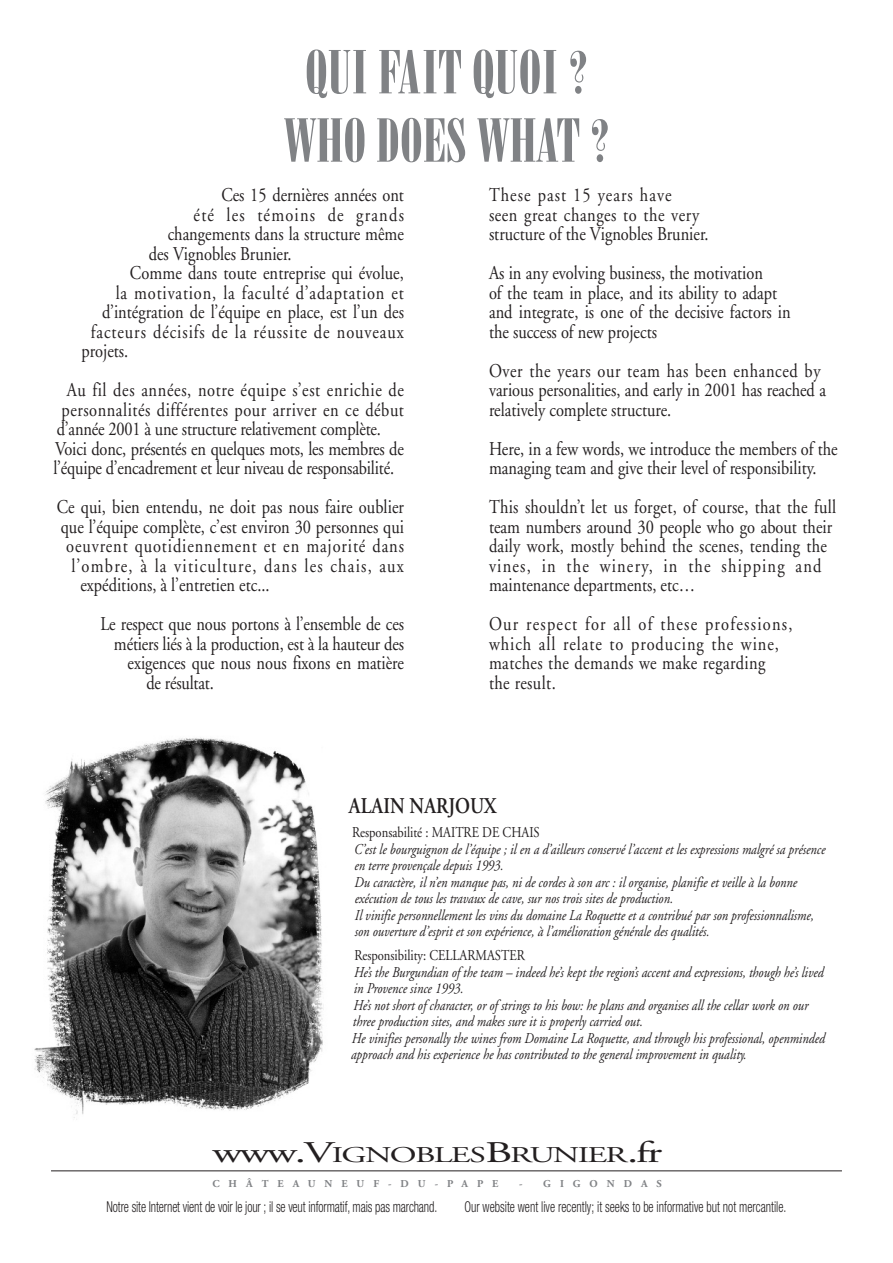
<style>
.page{position:relative;width:893px;height:1263px;background:#fff}
.page>*{position:absolute;margin:0;border:0;box-sizing:border-box;transform-origin:0 0}
.t1{font:60px/68.4px "Bodoni Poster Compressed";color:#808285;text-align:center}
.t2{font:22.5px "Adobe Garamond";letter-spacing:-.05em;color:#231f20;scale:1.5 1}
.t3{font:600 22.5px "Adobe Garamond";color:#231f20;scale:.84 1}
.t4{font:19.5px/19.5px "Adobe Garamond";color:#231f20;scale:.84 1}
.t5{font:19.5px/19.5px "Adobe Garamond";letter-spacing:.06em;color:#231f20;scale:.84 1}
.t6{font:19.5px/19.5px "Adobe Garamond";letter-spacing:.035em;color:#231f20;scale:.84 1}
.t7{font:19.5px "Adobe Garamond";letter-spacing:.075em;color:#231f20;scale:.84 1}
.t8{font:19.5px "Adobe Garamond";letter-spacing:.04em;color:#231f20;scale:.84 1}
.t9{font:19.5px "Adobe Garamond";letter-spacing:.055em;color:#231f20;scale:.84 1}
.t10{font:19.5px "Adobe Garamond";letter-spacing:.05em;color:#231f20;scale:.84 1}
.t11{font:italic 15px/16.5px "Adobe Garamond";color:#231f20;scale:.84 1}
.t12{font:300 condensed 15px "Helvetica Neue";color:#231f20;scale:.8 1}
.t13{font:15px "Adobe Garamond";color:#231f20;scale:.84 1}
.t14{font:700 10.5px "Adobe Garamond";letter-spacing:.855em;color:#808285}
.s1{font-size:30px}
</style>
<div class="page">
<img style="left:34px;top:737px;width:289px;height:381px">
<hr style="left:51px;top:1170px;width:791px;height:1px;background:#231f20">
<h1 class="t1" style="left:283px;top:44px;width:328px">QUI FAIT QUOI ?<br>WHO DOES WHAT ?</h1>
<p class="t4" style="left:221px;top:187px;width:219px">Ces 15 dernières années ont</p>
<p class="t7" style="left:194px;top:207px;width:252px">été les témoins de grands</p>
<p class="t4" style="left:168px;top:226px;width:283px">changements dans la structure même</p>
<p class="t4" style="left:149px;top:246px;width:171px">des Vignobles Brunier.</p>
<p class="t4" style="left:130px;top:265px;width:328px">Comme dans toute entreprise qui évolue,</p>
<p class="t10" style="left:116px;top:285px;width:345px">la motivation, la faculté d’adaptation et</p>
<p class="t4" style="left:102px;top:304px;width:361px">d’intégration de l’équipe en place, est l’un des</p>
<p class="t5" style="left:91px;top:324px;width:374px">facteurs décisifs de la réussite de nouveaux</p>
<p class="t4" style="left:82px;top:343px;width:57px">projets.</p>
<p class="t8" style="left:67px;top:382px;width:403px">Au fil des années, notre équipe s’est enrichie de</p>
<p class="t6" style="left:62px;top:402px;width:409px">personnalités différentes pour arriver en ce début</p>
<p class="t4" style="left:57px;top:421px;width:387px">d’année 2001 à une structure relativement complète.</p>
<p class="t4" style="left:55px;top:441px;width:417px">Voici donc, présentés en quelques mots, les membres de</p>
<p class="t4" style="left:54px;top:460px;width:407px">l’équipe d’encadrement et leur niveau de responsabilité.</p>
<p class="t4" style="left:57px;top:499px;width:415px">Ce qui, bien entendu, ne doit pas nous faire oublier</p>
<p class="t4" style="left:61px;top:519px;width:410px">que l’équipe complète, c’est environ 30 personnes qui</p>
<p class="t9" style="left:66px;top:538px;width:404px">oeuvrent quotidiennement et en majorité dans</p>
<p class="t7" style="left:71px;top:558px;width:397px">l’ombre, à la viticulture, dans les chais, aux</p>
<p class="t4" style="left:80px;top:577px;width:227px">expéditions, à l’entretien etc...</p>
<p class="t4" style="left:100px;top:616px;width:363px">Le respect que nous portons à l’ensemble de ces</p>
<p class="t4" style="left:114px;top:636px;width:347px">métiers liés à la production, est à la hauteur des</p>
<p class="t4" style="left:128px;top:655px;width:331px">exigences que nous nous fixons en matière</p>
<p class="t4" style="left:146px;top:675px;width:82px">de résultat.</p>
<p class="t6" style="left:489px;top:187px;width:263px">These past 15 years have<br>seen great changes to the very structure of the Vignobles Brunier.</p>
<p class="t4" style="left:489px;top:265px;width:361px">As in any evolving business, the motivation<br>of the team in place, and its ability to adapt and integrate, is one of the decisive factors in the success of new projects</p>
<p class="t4" style="left:489px;top:363px;width:403px">Over the years our team has been enhanced by various personalities, and early in 2001 has reached a relatively complete structure.</p>
<p class="t4" style="left:489px;top:441px;width:417px">Here, in a few words, we introduce the members of the managing team and give their level of responsibility.</p>
<p class="t4" style="left:489px;top:499px;width:415px">This shouldn’t let us forget, of course, that the full team numbers around 30 people who go about their daily work, mostly behind the scenes, tending the vines, in the winery, in the shipping and maintenance departments, etc…</p>
<p class="t5" style="left:489px;top:616px;width:363px">Our respect for all of these professions, which all relate to producing the wine, matches the demands we make regarding<br>the result.</p>
<p class="t3" style="left:349px;top:797px;width:177px">ALAIN NARJOUX</p>
<p class="t13" style="left:352px;top:827px;width:225px">Responsabilité : MAITRE DE CHAIS</p>
<p class="t11" style="left:354px;top:842px;width:563px">C’est le bourguignon de l’équipe ; il en a d’ailleurs conservé l’accent et les expressions malgré sa présence en terre provençale depuis 1993.<br>Du caractère, il n’en manque pas, ni de cordes à son arc : il organise, planifie et veille à la bonne exécution de tous les travaux de cave, sur nos trois sites de production.<br>Il vinifie personnellement les vins du domaine La Roquette et a contribué par son professionnalisme, son ouverture d’esprit et son expérience, à l’amélioration générale des qualités.</p>
<p class="t13" style="left:354px;top:950px;width:204px">Responsibility: CELLARMASTER</p>
<p class="t11" style="left:351px;top:965px;width:566px">He’s the Burgundian of the team – indeed he’s kept the region’s accent and expressions, though he’s lived in Provence since 1993.<br>He’s not short of character, or of strings to his bow: he plans and organises all the cellar work on our three production sites, and makes sure it is properly carried out.<br>He vinifies personally the wines from Domaine La Roquette, and through his professional, openminded approach and his experience he has contributed to the general improvement in quality.</p>
<p class="t2" style="left:212px;top:1145px;width:301px"><span class="s1">www.V</span>IGNOBLES<span class="s1">B</span>RUNIER<span class="s1">.fr</span></p>
<p class="t14" style="left:212px;top:1180px;width:287px">CHÂTEAUNEUF-DU-PAPE</p>
<p class="t14" style="left:519px;top:1180px;width:144px">- GIGONDAS</p>
<p class="t12" style="left:107px;top:1201px;width:415px">Notre site Internet vient de voir le jour ; il se veut informatif, mais pas marchand.</p>
<p class="t12" style="left:464px;top:1201px;width:404px">Our website went live recently; it seeks to be informative but not mercantile.</p>
</div>
